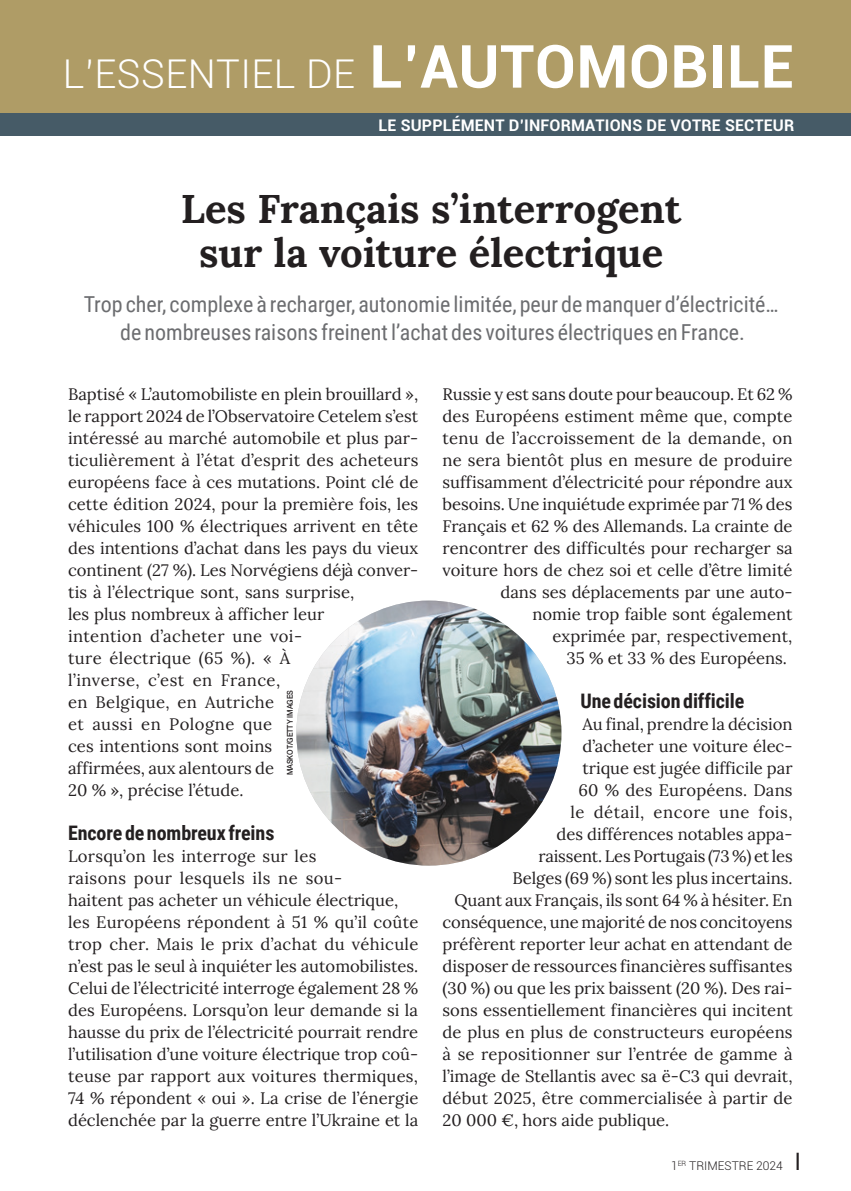
<style>
.page{position:relative;width:851px;height:1191px;background:#fff}
.page>*{position:absolute;margin:0;border:0;box-sizing:border-box;transform-origin:0 0}
.t1{font:700 40px/44px "Lora";color:#231f20;text-align:center}
.t2{font:300 39.6px "Roboto";letter-spacing:.01em;color:#fff}
.t3{font:24px "Roboto Condensed";color:#231f20}
.t4{font:22px/28px "Roboto Condensed";color:#6c6d70;text-align:center}
.t5{font:700 20px "Roboto Condensed";letter-spacing:-.005em;color:#231f20}
.t6{font:16.6px/22px "Lora";color:#231f20}
.t7{font:16.6px "Lora";letter-spacing:.035em;color:#231f20}
.t8{font:700 16px "Roboto";letter-spacing:.01em;color:#fff}
.t9{font:300 12px "Roboto";color:#231f20}
.t10{font:500 8px "Helvetica Neue LT Std";letter-spacing:-.01em;color:#231f20;scale:.9 1}
.s1{font-weight:700;font-size:59.6px}
</style>
<div class="page">
<div style="left:0;top:0;width:850px;height:113px;background:#af9c66"></div>
<div style="left:0;top:113px;width:850px;height:23px;background:#465b67"></div>
<img style="left:296px;top:600px;width:265px;height:265px;border-radius:132px">
<h2 class="t2" style="left:63px;top:46px;width:732px">L’ESSENTIEL DE <span class="s1">L’AUTOMOBILE</span></h2>
<p class="t8" style="left:378px;top:114px;width:417px">LE SUPPLÉMENT D’INFORMATIONS DE VOTRE SECTEUR</p>
<h1 class="t1" style="left:181px;top:185px;width:502px">Les Français s’interrogent sur la voiture électrique</h1>
<h3 class="t4" style="left:84px;top:289px;width:696px">Trop cher, complexe à recharger, autonomie limitée, peur de manquer d’électricité… de nombreuses raisons freinent l’achat des voitures électriques en France.</h3>
<p class="t6" style="left:68px;top:381px;width:352px">Baptisé « L’automobiliste en plein brouillard », le rapport 2024 de l’Observatoire Cetelem s’est intéressé au marché automobile et plus par&shy;ticulièrement à l’état d’esprit des acheteurs européens face à ces mutations. Point clé de cette édition 2024, pour la première fois, les véhicules 100 % électriques arrivent en tête des intentions d’achat dans les pays du vieux continent (27 %). Les Norvégiens déjà conver&shy;tis à l’électrique sont, sans surprise,<br>les plus nombreux à afficher leur<br>intention d’acheter une voi-<br>ture électrique (65 %). « À<br>l’inverse, c’est en France,<br>en Belgique, en Autriche<br>et aussi en Pologne que<br>ces intentions sont moins<br>affirmées, aux alentours de<br>20 % », précise l’étude.</p>
<p class="t5" style="left:68px;top:818px;width:208px">Encore de nombreux freins</p>
<p class="t6" style="left:68px;top:843px;width:352px">Lorsqu’on les interroge sur les<br>raisons pour lesquels ils ne sou-<br>haitent pas acheter un véhicule électrique, les Européens répondent à 51 % qu’il coûte trop cher. Mais le prix d’achat du véhicule n’est pas le seul à inquiéter les automobilistes.<br>Celui de l’électricité interroge également 28 % des Européens. Lorsqu’on leur demande si la hausse du prix de l’électricité pourrait rendre l’utilisation d’une voiture électrique trop coû&shy;teuse par rapport aux voitures thermiques, 74 % répondent « oui ». La crise de l’énergie déclenchée par la guerre entre l’Ukraine et la</p>
<p class="t10" style="left:285px;top:775px;width:96px;rotate:-90deg">MASKOT/GETTY IMAGES</p>
<p class="t6" style="left:442px;top:381px;width:351px">Russie y est sans doute pour beaucoup. Et 62 %</p>
<p class="t6" style="left:442px;top:403px;width:351px">des Européens estiment même que, compte</p>
<p class="t6" style="left:442px;top:425px;width:351px">tenu de l’accroissement de la demande, on</p>
<p class="t6" style="left:442px;top:447px;width:351px">ne sera bientôt plus en mesure de produire</p>
<p class="t6" style="left:442px;top:469px;width:351px">suffisamment d’électricité pour répondre aux</p>
<p class="t6" style="left:442px;top:491px;width:351px">besoins. Une inquiétude exprimée par 71 % des</p>
<p class="t6" style="left:442px;top:513px;width:351px">Français et 62 % des Allemands. La crainte de</p>
<p class="t6" style="left:442px;top:535px;width:351px">rencontrer des difficultés pour recharger sa</p>
<p class="t6" style="left:442px;top:557px;width:351px">voiture hors de chez soi et celle d’être limité</p>
<p class="t6" style="left:500px;top:579px;width:293px">dans ses déplacements par une auto-</p>
<p class="t6" style="left:532px;top:601px;width:261px">nomie trop faible sont également</p>
<p class="t6" style="left:552px;top:623px;width:241px">exprimée par, respectivement,</p>
<p class="t6" style="left:566px;top:645px;width:222px">35 % et 33 % des Européens.</p>
<p class="t5" style="left:580px;top:686px;width:165px">Une décision difficile</p>
<p class="t6" style="left:582px;top:711px;width:211px">Au final, prendre la décision</p>
<p class="t6" style="left:582px;top:733px;width:212px">d’acheter une voiture élec-</p>
<p class="t6" style="left:582px;top:755px;width:212px">trique est jugée difficile par</p>
<p class="t6" style="left:578px;top:777px;width:216px">60 % des Européens. Dans</p>
<p class="t7" style="left:570px;top:799px;width:224px">le détail, encore une fois,</p>
<p class="t6" style="left:556px;top:821px;width:237px">des différences notables appa-</p>
<p class="t6" style="left:538px;top:843px;width:256px">raissent. Les Portugais (73 %) et les</p>
<p class="t6" style="left:512px;top:865px;width:282px">Belges (69 %) sont les plus incertains.</p>
<p class="t6" style="left:454px;top:887px;width:339px">Quant aux Français, ils sont 64 % à hésiter. En</p>
<p class="t6" style="left:442px;top:909px;width:351px">conséquence, une majorité de nos concitoyens</p>
<p class="t6" style="left:442px;top:931px;width:351px">préfèrent reporter leur achat en attendant de</p>
<p class="t6" style="left:442px;top:953px;width:351px">disposer de ressources financières suffisantes</p>
<p class="t6" style="left:442px;top:975px;width:351px">(30 %) ou que les prix baissent (20 %). Des rai-</p>
<p class="t6" style="left:442px;top:997px;width:352px">sons essentiellement financières qui incitent</p>
<p class="t6" style="left:442px;top:1019px;width:351px">de plus en plus de constructeurs européens</p>
<p class="t6" style="left:442px;top:1041px;width:351px">à se repositionner sur l’entrée de gamme à</p>
<p class="t6" style="left:442px;top:1063px;width:351px">l’image de Stellantis avec sa ë-C3 qui devrait,</p>
<p class="t6" style="left:442px;top:1085px;width:351px">début 2025, être commercialisée à partir de</p>
<p class="t6" style="left:442px;top:1107px;width:228px">20 000 €, hors aide publique.</p>
<p class="t9" style="left:671px;top:1157px;width:113px">1<sup>ER</sup> TRIMESTRE 2024</p>
<h3 class="t3" style="left:794px;top:1144px;width:7px">I</h3>
</div>
